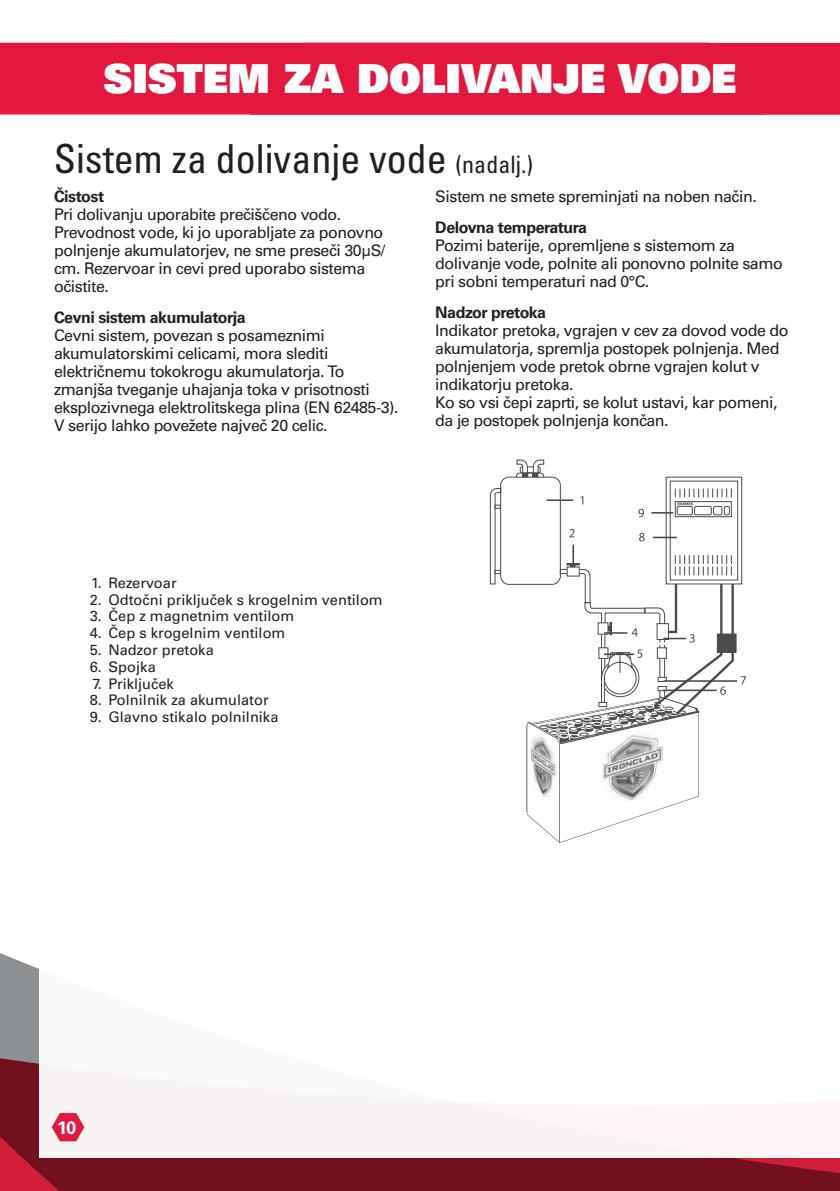
<style>
.page{position:relative;width:840px;height:1191px;background:#fff}
.page>*{position:absolute;margin:0;border:0;box-sizing:border-box;transform-origin:0 0}
.t1{font:condensed 40px "Univers LT Pro";color:#231f20}
.t2{font:40px "Univers LT Pro 85 X Black";color:#fff}
.t3{font:700 18px "Univers LT Pro 65";color:#fff}
.t4{font:16px/18px "Univers LT Pro 55 Roman";letter-spacing:-.03em;color:#231f20}
.t5{font:700 16px "Univers LT Pro 65";letter-spacing:-.03em;color:#231f20}
.t6{font:14.6px "Univers LT Pro 55 Roman";color:#231f20}
.s1{font-size:24px}
</style>
<div class="page">
<svg style="left:0;top:953px;width:839px;height:238px;background:#802635"></svg>
<div style="left:40px;top:945px;width:799px;height:212px;background:#fff"></div>
<svg style="left:249px;top:43px;width:590px;height:72px;background:#e41b40"></svg>
<div style="left:0;top:43px;width:764px;height:71px;background:#e4183e"></div>
<div style="left:716px;top:634px;width:20px;height:18px;border:1px solid #4a4b4c"></div>
<svg style="left:734px;top:480px;width:5px;height:101px"></svg>
<svg style="left:740px;top:676px;width:5px;height:8px"></svg>
<hr style="left:663px;top:680px;width:73px;height:2px;background:#4a4b4c">
<svg style="left:489px;top:459px;width:245px;height:384px"></svg>
<svg style="left:52px;top:1113px;width:32px;height:28px"></svg>
<h1 class="t2" style="left:103px;top:52px;width:634px">SISTEM ZA DOLIVANJE VODE</h1>
<h1 class="t1" style="left:54px;top:133px;width:480px">Sistem za dolivanje vode <span class="s1">(nadalj.)</span></h1>
<p class="t5" style="left:54px;top:185px;width:52px">Čistost</p>
<p class="t4" style="left:54px;top:204px;width:332px">Pri dolivanju uporabite prečiščeno vodo.<br>Prevodnost vode, ki jo uporabljate za ponovno polnjenje akumulatorjev, ne sme preseči 30μS/ cm. Rezervoar in cevi pred uporabo sistema očistite.</p>
<p class="t5" style="left:54px;top:306px;width:193px">Cevni sistem akumulatorja</p>
<p class="t4" style="left:54px;top:325px;width:346px">Cevni sistem, povezan s posameznimi akumulatorskimi celicami, mora slediti električnemu tokokrogu akumulatorja. To zmanjša tveganje uhajanja toka v prisotnosti eksplozivnega elektrolitskega plina (EN 62485-3).<br>V serijo lahko povežete največ 20 celic.</p>
<p class="t4" style="left:435px;top:186px;width:323px">Sistem ne smete spreminjati na noben način.</p>
<p class="t5" style="left:435px;top:216px;width:153px">Delovna temperatura</p>
<p class="t4" style="left:435px;top:235px;width:349px">Pozimi baterije, opremljene s sistemom za dolivanje vode, polnite ali ponovno polnite samo pri sobni temperaturi nad 0°C.</p>
<p class="t5" style="left:435px;top:301px;width:112px">Nadzor pretoka</p>
<p class="t4" style="left:435px;top:320px;width:354px">Indikator pretoka, vgrajen v cev za dovod vode do akumulatorja, spremlja postopek polnjenja. Med polnjenjem vode pretok obrne vgrajen kolut v indikatorju pretoka.<br>Ko so vsi čepi zaprti, se kolut ustavi, kar pomeni, da je postopek polnjenja končan.</p>
<p class="t6" style="left:91px;top:572px;width:87px">1. Rezervoar</p>
<p class="t6" style="left:90px;top:589px;width:294px">2. Odtočni priključek s krogelnim ventilom</p>
<p class="t6" style="left:90px;top:606px;width:206px">3. Čep z magnetnim ventilom</p>
<p class="t6" style="left:90px;top:623px;width:197px">4. Čep s krogelnim ventilom</p>
<p class="t6" style="left:90px;top:639px;width:126px">5. Nadzor pretoka</p>
<p class="t6" style="left:90px;top:656px;width:68px">6. Spojka</p>
<p class="t6" style="left:92px;top:673px;width:83px">7. Priključek</p>
<p class="t6" style="left:90px;top:690px;width:180px">8. Polnilnik za akumulator</p>
<p class="t6" style="left:90px;top:707px;width:190px">9. Glavno stikalo polnilnika</p>
<p class="t3" style="left:57px;top:1114px;width:21px">10</p>
</div>
